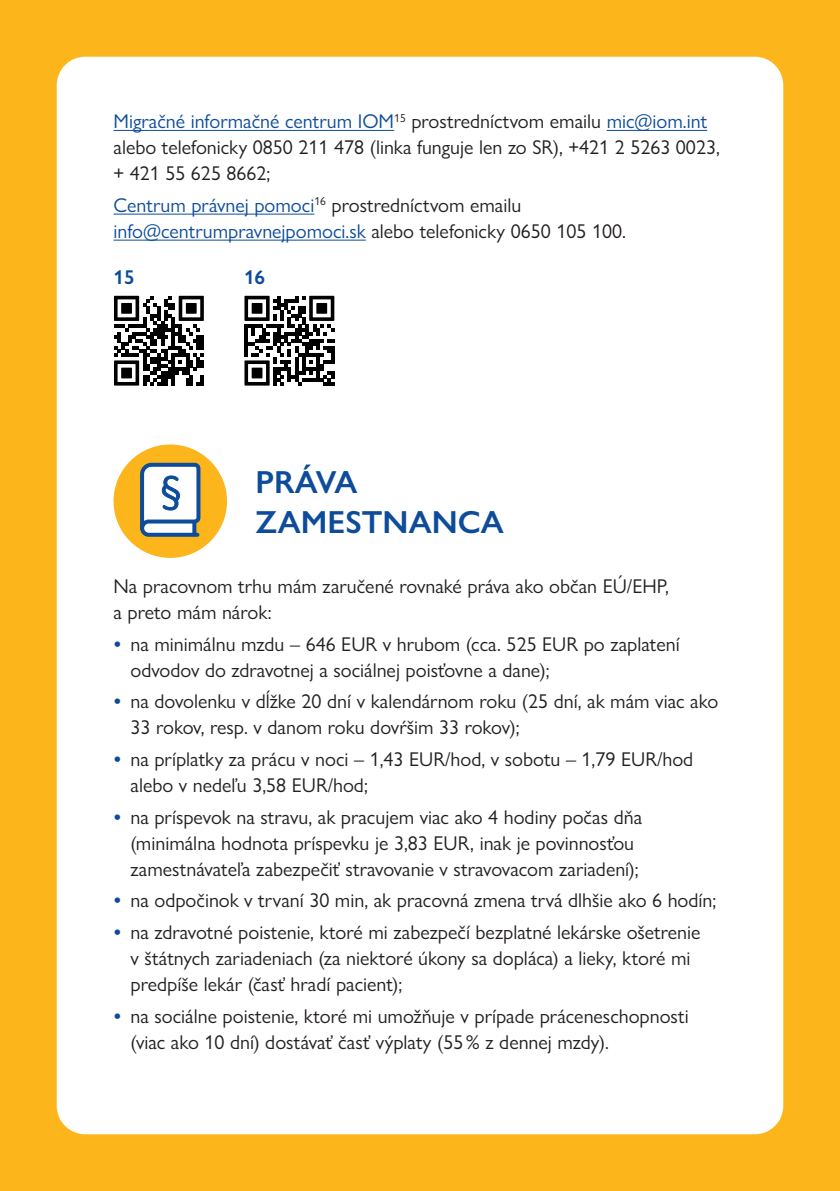
<style>
.page{position:relative;width:840px;height:1191px;background:#fff}
.page>*{position:absolute;margin:0;border:0;box-sizing:border-box;transform-origin:0 0}
.t1{font:600 32px/40px "Gill Sans Nova";color:#0d4c9b}
.Text{font:20px/26px "Gill Sans Nova";color:#231f20}
.Text-2{font:20px/26px "Gill Sans Nova";color:#0d4c9b}
.Text-3{font:600 20px "Gill Sans Nova";color:#0d4c9b}
.s1{color:#0d4c9b}
.s2{color:#231f20}
.s3{font-weight:600;color:#0d4c9b}
</style>
<div class="page">
<div style="left:0;top:0;width:839px;height:1191px;background:#fcb61c"></div>
<div style="left:57px;top:57px;width:725px;height:1077px;background:#fff;border-radius:28px"></div>
<hr style="left:113px;top:130px;width:281px;height:1px;background:#0d4c9b">
<hr style="left:606px;top:130px;width:100px;height:1px;background:#0d4c9b">
<hr style="left:113px;top:214px;width:201px;height:1px;background:#0d4c9b">
<hr style="left:113px;top:240px;width:252px;height:1px;background:#0d4c9b">
<div style="left:113px;top:444px;width:114px;height:114px;background:#fcb61c;border-radius:50%"></div>
<svg style="left:140px;top:462px;width:61px;height:75px"></svg>
<svg style="left:244px;top:296px;width:90px;height:89px"></svg>
<svg style="left:114px;top:296px;width:90px;height:89px"></svg>
<p class="Text" style="left:113px;top:108px;width:607px"><span class="s1">Migračné informačné centrum IOM</span><sup>15</sup> prostredníctvom emailu <span class="s1">mic@iom.int </span>alebo telefonicky 0850 211 478 (linka funguje len zo SR), +421 2 5263 0023, + 421 55 625 8662;</p>
<p class="Text-2" style="left:113px;top:192px;width:513px">Centrum právnej pomoci<sup>16</sup> <span class="s2">prostredníctvom emailu </span>info@centrumpravnejpomoci.sk <span class="s2">alebo telefonicky 0650 105 100.</span></p>
<p class="Text-3" style="left:113px;top:265px;width:23px">15</p>
<p class="Text-3" style="left:244px;top:265px;width:23px">16</p>
<h1 class="t1" style="left:255px;top:462px;width:250px">PRÁVA<br>ZAMESTNANCA</h1>
<p class="Text" style="left:113px;top:573px;width:556px">Na pracovnom trhu mám zaručené rovnaké práva ako občan EÚ/EHP, a preto mám nárok:</p>
<p class="Text" style="left:130px;top:630px;width:550px;text-indent:-17px"><span class="s3">•</span> na minimálnu mzdu – 646 EUR v hrubom (cca. 525 EUR po zaplatení odvodov do zdravotnej a sociálnej poisťovne a dane);</p>
<p class="Text" style="left:130px;top:688px;width:589px;text-indent:-17px"><span class="s3">•</span> na dovolenku v dĺžke 20 dní v kalendárnom roku (25 dní, ak mám viac ako<br>33 rokov, resp. v danom roku dovŕšim 33 rokov);</p>
<p class="Text" style="left:130px;top:746px;width:564px;text-indent:-17px"><span class="s3">•</span> na príplatky za prácu v noci – 1,43 EUR/hod, v sobotu – 1,79 EUR/hod alebo v nedeľu 3,58 EUR/hod;</p>
<p class="Text" style="left:130px;top:803px;width:513px;text-indent:-17px"><span class="s3">•</span> na príspevok na stravu, ak pracujem viac ako 4 hodiny počas dňa (minimálna hodnota príspevku je 3,83 EUR, inak je povinnosťou zamestnávateľa zabezpečiť stravovanie v stravovacom zariadení);</p>
<p class="Text" style="left:113px;top:887px;width:604px"><span class="s3">•</span> na odpočinok v trvaní 30 min, ak pracovná zmena trvá dlhšie ako 6 hodín;</p>
<p class="Text" style="left:130px;top:919px;width:571px;text-indent:-17px"><span class="s3">•</span> na zdravotné poistenie, ktoré mi zabezpečí bezplatné lekárske ošetrenie v štátnych zariadeniach (za niektoré úkony sa dopláca) a lieky, ktoré mi predpíše lekár (časť hradí pacient);</p>
<p class="Text" style="left:130px;top:1002px;width:559px;text-indent:-17px"><span class="s3">•</span> na sociálne poistenie, ktoré mi umožňuje v prípade práceneschopnosti (viac ako 10 dní) dostávať časť výplaty (55% z dennej mzdy).</p>
</div>
